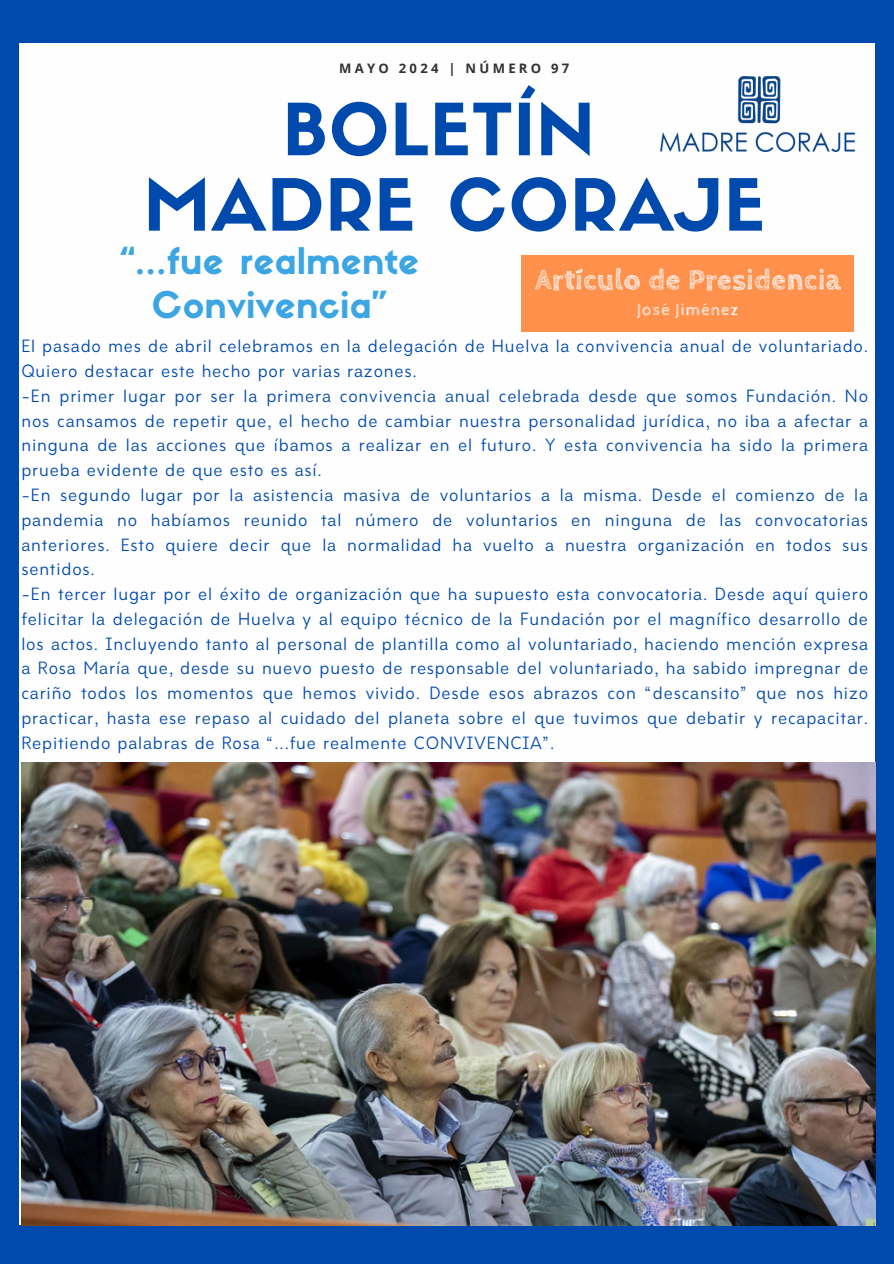
<style>
.page{position:relative;width:894px;height:1264px;background:#fff}
.page>*{position:absolute;margin:0;border:0;box-sizing:border-box;transform-origin:0 0}
.t1{font:70.5px/75.3px "Sifonn Basic";letter-spacing:.02em;color:#004aad;text-align:center}
.t2{font:36px/43.8px "Sifonn Basic";letter-spacing:.02em;color:#3ba6e3;text-align:center}
.t3{font:700 29.4px "Cabin Sketch";letter-spacing:.02em;color:#fafafa}
.t4{font:16.8px "Cabin Sketch";letter-spacing:.05em;color:#fafafa}
.t5{font:16.5px/24.8px "Amicale";letter-spacing:.05em;color:#004aad}
.t6{font:700 13.05px "Open Sans";letter-spacing:.25em;color:#313131}
</style>
<div class="page">
<div style="left:0;top:0;width:893px;height:1263px;background:#004aad"></div>
<div style="left:19px;top:44px;width:855px;height:1218px;background:#fefefe"></div>
<img style="left:660px;top:77px;width:194px;height:74px">
<div style="left:521px;top:255px;width:332px;height:76px;background:#ff914d"></div>
<div style="left:0;top:1225px;width:893px;height:38px;background:#004aad"></div>
<img style="left:22px;top:763px;width:853px;height:462px">
<h4 class="t6" style="left:339px;top:59px;width:232px">MAYO 2024 | NÚMERO 97</h4>
<h3 class="t1" style="left:144px;top:100px;width:622px">BOLETÍN<br>MADRE CORAJE</h3>
<h2 class="t2" style="left:119px;top:243px;width:301px">“...fue realmente<br>Convivencia”</h2>
<h4 class="t3" style="left:535px;top:263px;width:307px">Artículo de Presidencia</h4>
<p class="t4" style="left:636px;top:300px;width:104px">José Jiménez</p>
<p class="t5" style="left:21px;top:336px;width:848px">El pasado mes de abril celebramos en la delegación de Huelva la convivencia anual de voluntariado.<br>Quiero destacar este hecho por varias razones.<br>-En primer lugar por ser la primera convivencia anual celebrada desde que somos Fundación. No nos cansamos de repetir que, el hecho de cambiar nuestra personalidad jurídica, no iba a afectar a ninguna de las acciones que íbamos a realizar en el futuro. Y esta convivencia ha sido la primera prueba evidente de que esto es así.<br>-En segundo lugar por la asistencia masiva de voluntarios a la misma. Desde el comienzo de la pandemia no habíamos reunido tal número de voluntarios en ninguna de las convocatorias anteriores. Esto quiere decir que la normalidad ha vuelto a nuestra organización en todos sus sentidos.<br>-En tercer lugar por el éxito de organización que ha supuesto esta convocatoria. Desde aquí quiero felicitar la delegación de Huelva y al equipo técnico de la Fundación por el magnífico desarrollo de los actos. Incluyendo tanto al personal de plantilla como al voluntariado, haciendo mención expresa a Rosa María que, desde su nuevo puesto de responsable del voluntariado, ha sabido impregnar de cariño todos los momentos que hemos vivido. Desde esos abrazos con “descansito” que nos hizo practicar, hasta ese repaso al cuidado del planeta sobre el que tuvimos que debatir y recapacitar.<br>Repitiendo palabras de Rosa “...fue realmente CONVIVENCIA”.</p>
</div>
